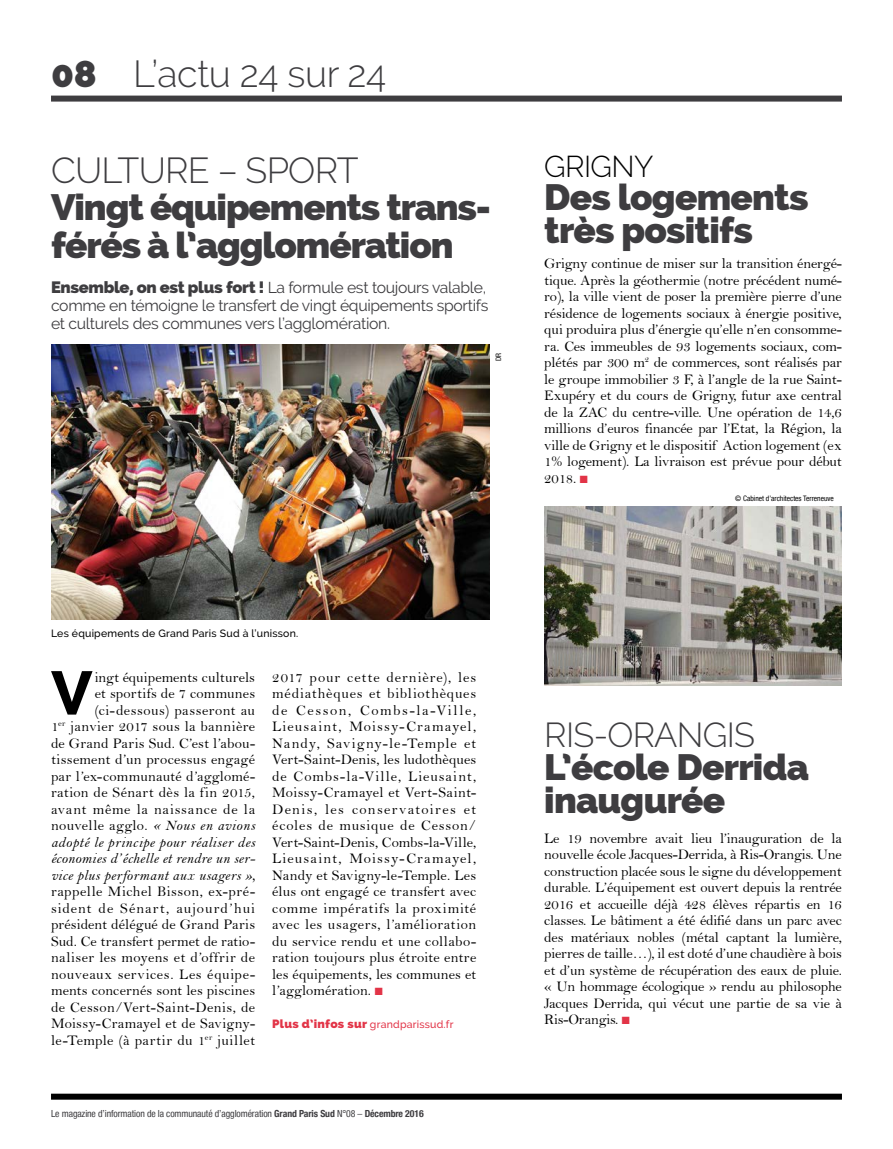
<style>
.page{position:relative;width:893px;height:1149px;background:#fff}
.page>*{position:absolute;margin:0;border:0;box-sizing:border-box;transform-origin:0 0}
.t1{font:800 61.2px "Raleway";color:#000}
.t2{font:300 37.5px "Raleway";letter-spacing:-.01em;color:#3e3d40}
.t3{font:800 36.75px/33px "Raleway";letter-spacing:-.025em;color:#3e3d40}
.t4{font:300 36px "Raleway";letter-spacing:-.02em;color:#3e3d40}
.t5{font:300 34.5px "Raleway";letter-spacing:-.02em;color:#3e3d40}
.t6{font:300 30px "Raleway";letter-spacing:-.02em;color:#000}
.t7{font:15.75px/18px "Raleway";letter-spacing:-.02em;color:#3e3d40}
.t8{font:14.7px/16.5px "Bell";letter-spacing:.015em;color:#000;text-align:justify}
.t9{font:14.7px/16.5px "Bell MT Italic";letter-spacing:.02em;color:#000;text-align:justify}
.t10{font:500 10.5px "Raleway";letter-spacing:.02em;color:#000}
.t11{font:500 10.5px "Raleway";letter-spacing:.02em;color:#e23447}
.t12{font:condensed 9.75px "Helvetica Neue LT";letter-spacing:-.01em;color:#3e3d40}
.t13{font:condensed 7.5px "Helvetica Neue LT";color:#000}
.s1{font-weight:800}
.s2{font-weight:800;font-size:16.5px}
.s3{color:#e23447}
.s4{font-family:"Bell MT Italic"}
.s5{font-weight:800;font-size:12px}
.s6{font-weight:700}
</style>
<div class="page">
<div style="left:51px;top:96px;width:791px;height:6px;background:#3e3d40"></div>
<div style="left:51px;top:1093px;width:791px;height:6px;background:#000"></div>
<img style="left:51px;top:344px;width:438px;height:275px">
<img style="left:544px;top:506px;width:298px;height:179px">
<h2 class="t2" style="left:51px;top:52px;width:337px"><span class="s1">08</span> L’actu 24 sur 24</h2>
<h3 class="t4" style="left:51px;top:149px;width:309px">CULTURE – SPORT</h3>
<h3 class="t3" style="left:51px;top:189px;width:442px;line-height:37.5px">Vingt équipements trans&shy;férés à l’agglomération</h3>
<p class="t7" style="left:51px;top:278px;width:439px"><span class="s2">Ensemble, on est plus fort !</span> La formule est toujours valable, comme en témoigne le transfert de vingt équipements sportifs et culturels des communes vers l’agglomération.</p>
<p class="t13" style="left:494px;top:361px;width:10px;rotate:-90deg">DR</p>
<h3 class="t6" style="left:544px;top:149px;width:111px">GRIGNY</h3>
<h3 class="t3" style="left:544px;top:181px;width:266px">Des logements très positifs</h3>
<p class="t8" style="left:544px;top:255px;width:299px">Grigny continue de miser sur la transition énergé&shy;tique. Après la géothermie (notre précédent numé&shy;ro), la ville vient de poser la première pierre d’une résidence de logements sociaux à énergie positive, qui produira plus d’énergie qu’elle n’en consomme&shy;ra. Ces immeubles de 93 logements sociaux, com&shy;plétés par 300 m<sup>2</sup> de commerces, sont réalisés par le groupe immobilier 3 F, à l’angle de la rue Saint-Exupéry et du cours de Grigny, futur axe central de la ZAC du centre-ville. Une opération de 14,6 millions d’euros financée par l’Etat, la Région, la ville de Grigny et le dispositif Action logement (ex 1% logement). La livraison est prévue pour début 2018. <span class="s3">■</span></p>
<p class="t13" style="left:735px;top:493px;width:100px">© Cabinet d’architectes Terreneuve</p>
<p class="t10" style="left:51px;top:626px;width:249px">Les équipements de Grand Paris Sud à l’unisson.</p>
<h1 class="t1" style="left:51px;top:658px;width:43px">V</h1>
<p class="t8" style="left:51px;top:668px;width:206px;text-align:right">ingt équipements culturels<br>et sportifs de 7 communes (ci-dessous) passeront au<br>1<sup>er</sup> janvier 2017 sous la bannière de Grand Paris Sud. C’est l’abou&shy;tissement d’un processus engagé par l’ex-communauté d’agglomé&shy;ration de Sénart dès la fin 2015, avant même la naissance de la nouvelle agglo. <span class="s4">« Nous en avions</span></p>
<p class="t9" style="left:51px;top:833px;width:206px">adopté le principe pour réaliser des économies d’échelle et rendre un ser&shy;vice plus performant aux usagers »,</p>
<p class="t8" style="left:51px;top:882px;width:206px">rappelle Michel Bisson, ex-pré&shy;sident de Sénart, aujourd’hui président délégué de Grand Paris Sud. Ce transfert permet de ratio&shy;naliser les moyens et d’offrir de nouveaux services. Les équipe&shy;ments concernés sont les piscines de Cesson/Vert-Saint-Denis, de Moissy-Cramayel et de Savigny&shy;le-Temple (à partir du 1<sup>er</sup> juillet</p>
<p class="t8" style="left:272px;top:668px;width:206px">2017 pour cette dernière), les médiathèques et bibliothèques de Cesson, Combs-la-Ville, Lieusaint, Moissy-Cramayel, Nandy, Savigny-le-Temple et Vert-Saint-Denis, les ludothèques de Combs-la-Ville, Lieusaint, Moissy-Cramayel et Vert-Saint-Denis, les conservatoires et écoles de musique de Cesson/ Vert-Saint-Denis, Combs-la-Ville, Lieusaint, Moissy-Cramayel, Nandy et Savigny-le-Temple. Les élus ont engagé ce transfert avec comme impératifs la proximité avec les usagers, l’amélioration du service rendu et une collabo&shy;ration toujours plus étroite entre les équipements, les communes et l’agglomération. <span class="s3">■</span></p>
<p class="t11" style="left:272px;top:1018px;width:183px"><span class="s5">Plus d’infos sur</span> grandparissud.fr</p>
<p class="t12" style="left:51px;top:1107px;width:374px">Le magazine d’information de la communauté d’agglomération <span class="s6">Grand Paris Sud</span> N°08 – <span class="s6">Décembre 2016</span></p>
<h3 class="t5" style="left:544px;top:714px;width:212px">RIS-ORANGIS</h3>
<h3 class="t3" style="left:544px;top:750px;width:266px">L’école Derrida inaugurée</h3>
<p class="t8" style="left:544px;top:829px;width:299px">Le 19 novembre avait lieu l’inauguration de la nouvelle école Jacques-Derrida, à Ris-Orangis. Une construction placée sous le signe du développement durable. L’équipement est ouvert depuis la rentrée 2016 et accueille déjà 428 élèves répartis en 16 classes. Le bâtiment a été édifié dans un parc avec des matériaux nobles (métal captant la lumière, pierres de taille…), il est doté d’une chaudière à bois et d’un système de récupération des eaux de pluie. « Un hommage écologique » rendu au philosophe Jacques Derrida, qui vécut une partie de sa vie à Ris-Orangis. <span class="s3">■</span></p>
</div>
